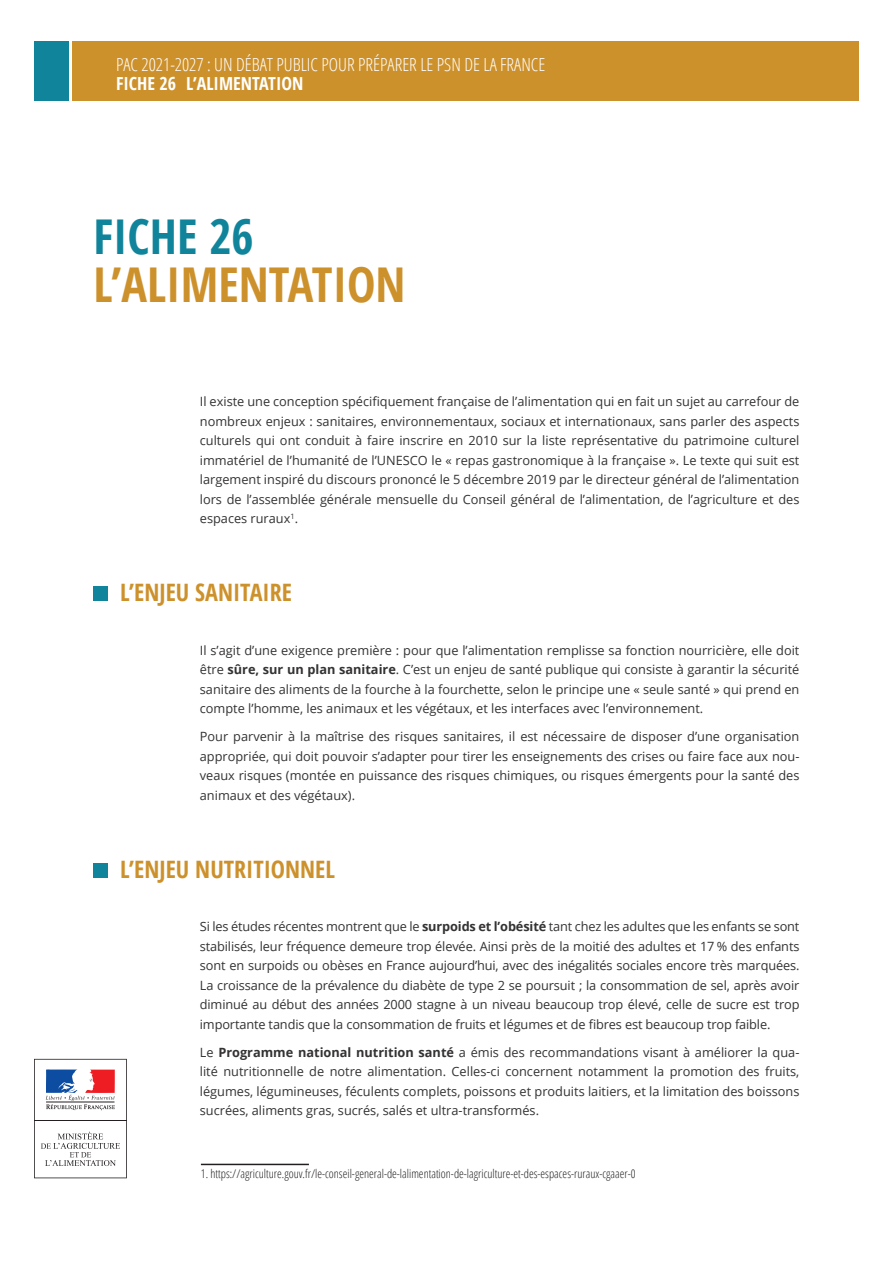
<style>
.page{position:relative;width:893px;height:1263px;background:#fff}
.page>*{position:absolute;margin:0;border:0;box-sizing:border-box;transform-origin:0 0}
.t1{font:700 condensed 48px "Open Sans";color:#cd912c}
.t2{font:700 condensed 48px "Open Sans";color:#10849b}
.t3{font:700 condensed 24px "Open Sans";color:#cd912c}
.t4{font:300 condensed 18px "Open Sans";color:#fff}
.t5{font:700 condensed 18px "Open Sans";color:#fff}
.t6{font:12.75px/19.5px "Open Sans";color:#343233;text-align:justify}
.t7{font:300 condensed 12px "Open Sans";color:#231f20}
.s1{font-weight:700}
</style>
<div class="page">
<div style="left:73px;top:42px;width:786px;height:59px;background:#cd912c"></div>
<div style="left:34px;top:42px;width:34px;height:59px;background:#10849b"></div>
<div style="left:94px;top:586px;width:14px;height:15px;background:#10849b"></div>
<div style="left:94px;top:863px;width:14px;height:15px;background:#10849b"></div>
<hr style="left:201px;top:1164px;width:108px;height:1px;background:#231f20">
<svg style="left:34px;top:1059px;width:93px;height:119px"></svg>
<h3 class="t4" style="left:116px;top:52px;width:431px">PAC 2021-2027 : UN DÉBAT PUBLIC POUR PRÉPARER LE PSN DE LA FRANCE</h3>
<h3 class="t5" style="left:116px;top:71px;width:189px">FICHE 26 L’ALIMENTATION</h3>
<h1 class="t2" style="left:94px;top:203px;width:162px">FICHE 26</h1>
<h1 class="t1" style="left:94px;top:251px;width:314px">L’ALIMENTATION</h1>
<p class="t6" style="left:200px;top:391px;width:601px">Il existe une conception spécifiquement française de l’alimentation qui en fait un sujet au carrefour de nombreux enjeux : sanitaires, environnementaux, sociaux et internationaux, sans parler des aspects culturels qui ont conduit à faire inscrire en 2010 sur la liste représentative du patrimoine culturel immatériel de l’humanité de l’UNESCO le « repas gastronomique à la française ». Le texte qui suit est largement inspiré du discours prononcé le 5 décembre 2019 par le directeur général de l’alimentation lors de l’assemblée générale mensuelle du Conseil général de l’alimentation, de l’agriculture et des espaces ruraux<sup>1</sup>.</p>
<h2 class="t3" style="left:120px;top:576px;width:173px">L’ENJEU SANITAIRE</h2>
<p class="t6" style="left:200px;top:640px;width:601px">Il s’agit d’une exigence première : pour que l’alimentation remplisse sa fonction nourricière, elle doit être <span class="s1">sûre, sur un plan sanitaire</span>. C’est un enjeu de santé publique qui consiste à garantir la sécurité sanitaire des aliments de la fourche à la fourchette, selon le principe une « seule santé » qui prend en compte l’homme, les animaux et les végétaux, et les interfaces avec l’environnement.</p>
<p class="t6" style="left:200px;top:726px;width:601px">Pour parvenir à la maîtrise des risques sanitaires, il est nécessaire de disposer d’une organisation appropriée, qui doit pouvoir s’adapter pour tirer les enseignements des crises ou faire face aux nou&shy;veaux risques (montée en puissance des risques chimiques, ou risques émergents pour la santé des animaux et des végétaux).</p>
<h2 class="t3" style="left:120px;top:852px;width:216px">L’ENJEU NUTRITIONNEL</h2>
<p class="t6" style="left:200px;top:916px;width:601px">Si les études récentes montrent que le <span class="s1">surpoids et l’obésité</span> tant chez les adultes que les enfants se sont stabilisés, leur fréquence demeure trop élevée. Ainsi près de la moitié des adultes et 17 % des enfants sont en surpoids ou obèses en France aujourd’hui, avec des inégalités sociales encore très marquées.<br>La croissance de la prévalence du diabète de type 2 se poursuit ; la consommation de sel, après avoir diminué au début des années 2000 stagne à un niveau beaucoup trop élevé, celle de sucre est trop importante tandis que la consommation de fruits et légumes et de fibres est beaucoup trop faible.</p>
<p class="t6" style="left:200px;top:1042px;width:601px">Le <span class="s1">Programme national nutrition santé</span> a émis des recommandations visant à améliorer la qua&shy;lité nutritionnelle de notre alimentation. Celles-ci concernent notamment la promotion des fruits, légumes, légumineuses, féculents complets, poissons et produits laitiers, et la limitation des boissons sucrées, aliments gras, sucrés, salés et ultra-transformés.</p>
<p class="t7" style="left:201px;top:1165px;width:436px">1. https://agriculture.gouv.fr/le-conseil-general-de-lalimentation-de-lagriculture-et-des-espaces-ruraux-cgaaer-0</p>
</div>
